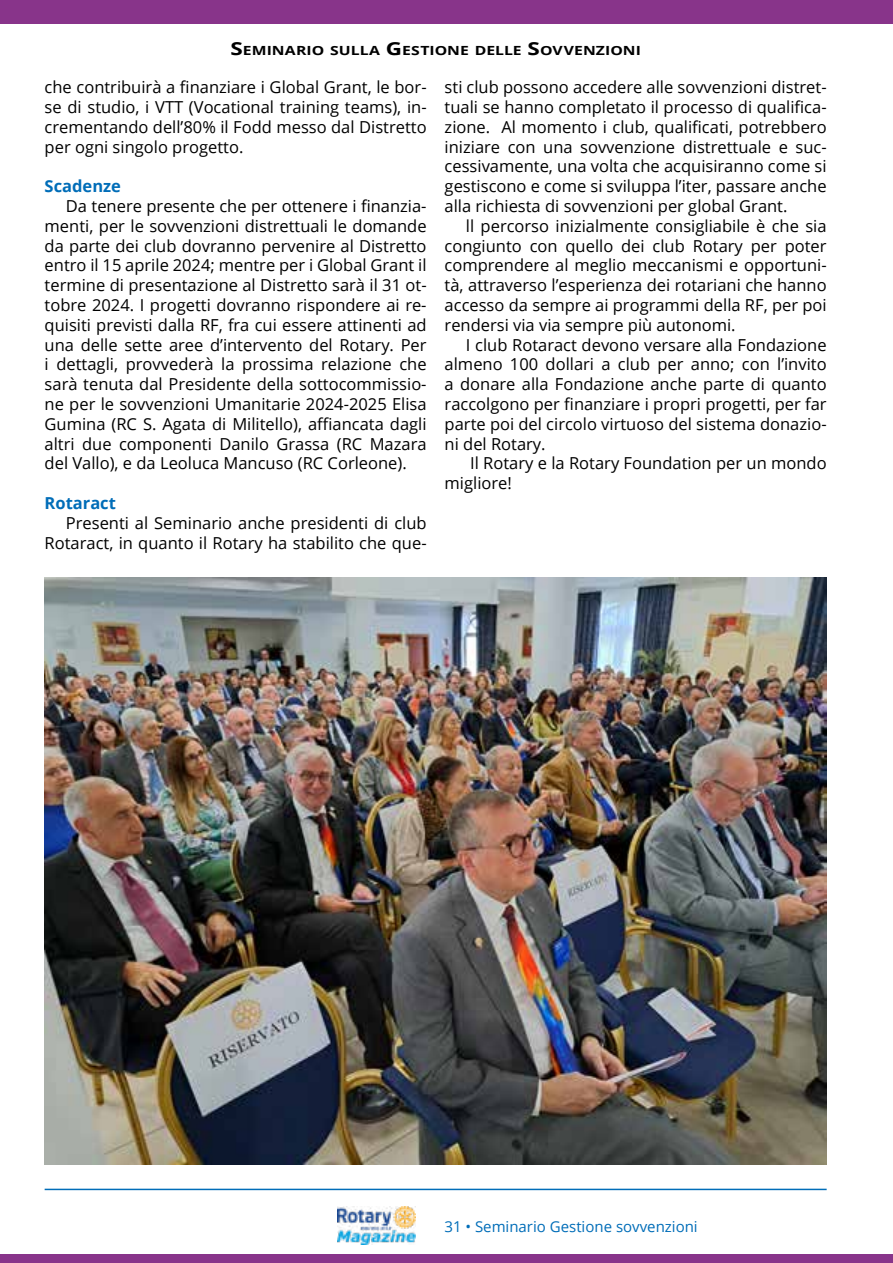
<style>
.page{position:relative;width:893px;height:1263px;background:#fff}
.page>*{position:absolute;margin:0;border:0;box-sizing:border-box;transform-origin:0 0}
.t1{font:16.5px/19.8px "Open Sans";color:#000;text-align:justify}
.t2{font:700 16.5px "Open Sans";color:#006db8}
.t3{font:15px "Open Sans";color:#006db8}
.t4{font:700 12.6px "Open Sans";color:#000;scale:1.25 1}
.s1{font-size:18px}
</style>
<div class="page">
<img style="left:337px;top:1206px;width:79px;height:39px">
<hr style="left:45px;top:1189px;width:782px;height:1px;background:#006db8">
<div style="left:0;top:1254px;width:893px;height:9px;background:#88348a"></div>
<div style="left:0;top:0;width:893px;height:23px;background:#88348a"></div>
<img style="left:45px;top:578px;width:782px;height:586px">
<p class="t4" style="left:230px;top:42px;width:330px"><span class="s1">S</span>EMINARIO SULLA <span class="s1">G</span>ESTIONE DELLE <span class="s1">S</span>OVVENZIONI</p>
<p class="t1" style="left:45px;top:77px;width:383px">che contribuirà a finanziare i Global Grant, le bor&shy;se di studio, i VTT (Vocational training teams), in&shy;crementando dell’80% il Fodd messo dal Distretto per ogni singolo progetto.</p>
<p class="t2" style="left:45px;top:174px;width:78px">Scadenze</p>
<p class="t1" style="left:66px;top:196px;width:362px">Da tenere presente che per ottenere i finanzia-</p>
<p class="t1" style="left:45px;top:215px;width:383px">menti, per le sovvenzioni distrettuali le domande</p>
<p class="t1" style="left:45px;top:235px;width:383px">da parte dei club dovranno pervenire al Distretto</p>
<p class="t1" style="left:45px;top:255px;width:383px">entro il 15 aprile 2024; mentre per i Global Grant il</p>
<p class="t1" style="left:45px;top:275px;width:383px">termine di presentazione al Distretto sarà il 31 ot-</p>
<p class="t1" style="left:45px;top:295px;width:383px">tobre 2024. I progetti dovranno rispondere ai re-</p>
<p class="t1" style="left:45px;top:314px;width:383px">quisiti previsti dalla RF, fra cui essere attinenti ad</p>
<p class="t1" style="left:45px;top:334px;width:383px">una delle sette aree d’intervento del Rotary. Per</p>
<p class="t1" style="left:45px;top:354px;width:383px">i dettagli, provvederà la prossima relazione che</p>
<p class="t1" style="left:45px;top:374px;width:383px">sarà tenuta dal Presidente della sottocommissio-</p>
<p class="t1" style="left:45px;top:394px;width:383px">ne per le sovvenzioni Umanitarie 2024-2025 Elisa</p>
<p class="t1" style="left:45px;top:413px;width:383px">Gumina (RC S. Agata di Militello), affiancata dagli</p>
<p class="t1" style="left:45px;top:433px;width:383px">altri due componenti Danilo Grassa (RC Mazara</p>
<p class="t1" style="left:45px;top:453px;width:364px">del Vallo), e da Leoluca Mancuso (RC Corleone).</p>
<p class="t2" style="left:45px;top:491px;width:73px">Rotaract</p>
<p class="t1" style="left:66px;top:512px;width:362px">Presenti al Seminario anche presidenti di club</p>
<p class="t1" style="left:45px;top:532px;width:383px">Rotaract, in quanto il Rotary ha stabilito che que-</p>
<p class="t1" style="left:445px;top:77px;width:383px">sti club possono accedere alle sovvenzioni distret-</p>
<p class="t1" style="left:445px;top:97px;width:383px">tuali se hanno completato il processo di qualifica-</p>
<p class="t1" style="left:445px;top:116px;width:383px">zione. Al momento i club, qualificati, potrebbero</p>
<p class="t1" style="left:445px;top:136px;width:383px">iniziare con una sovvenzione distrettuale e suc-</p>
<p class="t1" style="left:445px;top:156px;width:383px">cessivamente, una volta che acquisiranno come si</p>
<p class="t1" style="left:445px;top:176px;width:383px">gestiscono e come si sviluppa l’iter, passare anche</p>
<p class="t1" style="left:445px;top:196px;width:344px">alla richiesta di sovvenzioni per global Grant.</p>
<p class="t1" style="left:466px;top:215px;width:362px">ll percorso inizialmente consigliabile è che sia</p>
<p class="t1" style="left:445px;top:235px;width:383px">congiunto con quello dei club Rotary per poter</p>
<p class="t1" style="left:445px;top:255px;width:383px">comprendere al meglio meccanismi e opportuni-</p>
<p class="t1" style="left:445px;top:275px;width:383px">tà, attraverso l’esperienza dei rotariani che hanno</p>
<p class="t1" style="left:445px;top:295px;width:383px">accesso da sempre ai programmi della RF, per poi</p>
<p class="t1" style="left:445px;top:314px;width:293px">rendersi via via sempre più autonomi.</p>
<p class="t1" style="left:466px;top:334px;width:362px">I club Rotaract devono versare alla Fondazione</p>
<p class="t1" style="left:445px;top:354px;width:384px">almeno 100 dollari a club per anno; con l’invito</p>
<p class="t1" style="left:445px;top:374px;width:383px">a donare alla Fondazione anche parte di quanto</p>
<p class="t1" style="left:445px;top:394px;width:383px">raccolgono per finanziare i propri progetti, per far</p>
<p class="t1" style="left:445px;top:413px;width:383px">parte poi del circolo virtuoso del sistema donazio-</p>
<p class="t1" style="left:445px;top:433px;width:103px">ni del Rotary.</p>
<p class="t1" style="left:470px;top:453px;width:358px">Il Rotary e la Rotary Foundation per un mondo</p>
<p class="t1" style="left:445px;top:473px;width:69px">migliore!</p>
<p class="t3" style="left:444px;top:1216px;width:255px">31 • Seminario Gestione sovvenzioni</p>
</div>
